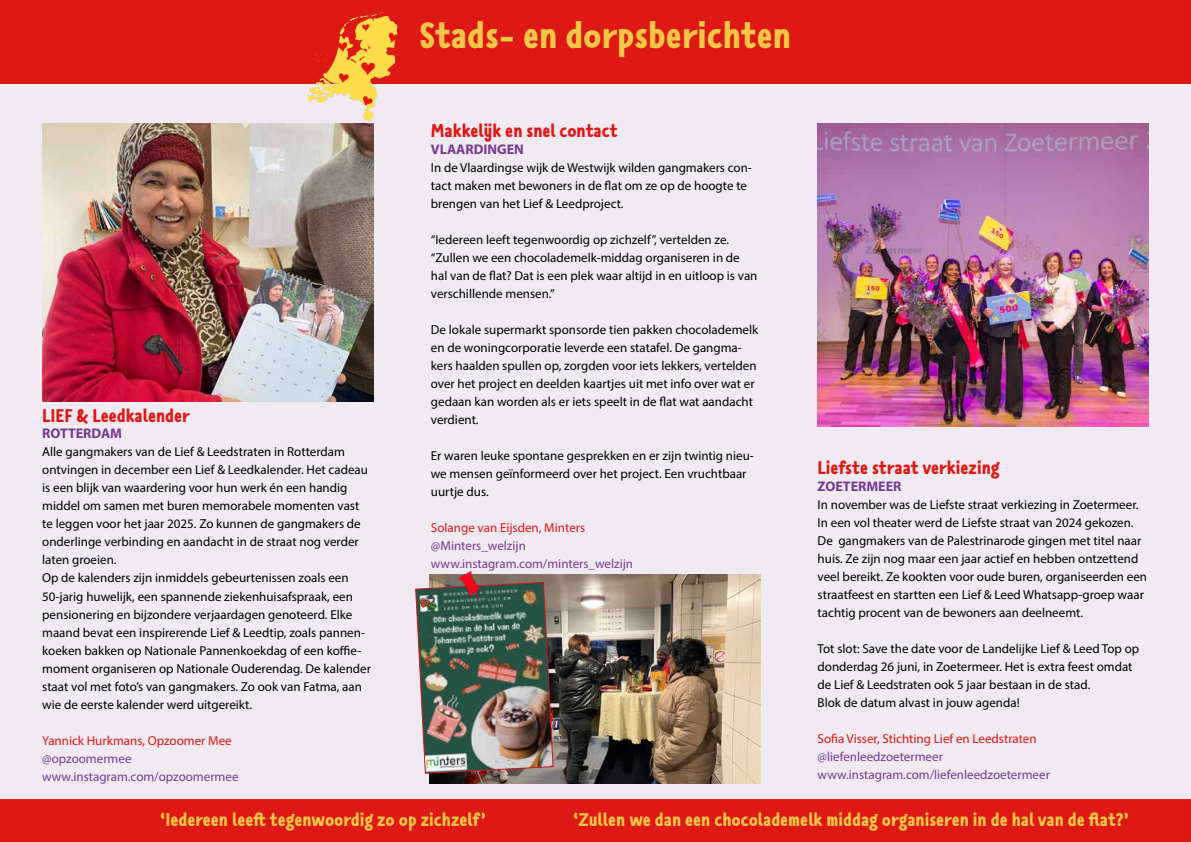
<style>
.page{position:relative;width:1191px;height:842px;background:#fff}
.page>*{position:absolute;margin:0;border:0;box-sizing:border-box;transform-origin:0 0}
.t1{font:900 36px "Tilburgs Ans";color:#f3c746}
.t2{font:900 18px "Tilburgs Ans";color:#f3c746}
.t3{font:900 18px "Tilburgs Ans";color:#de1814}
.t4{font:700 14px "Myriad Pro";color:#743b8f}
.t5{font:13px/18px "Myriad Pro";color:#000}
.t6{font:13px/18px "Myriad Pro";color:#743b8f}
.t7{font:13px "Myriad Pro";color:#dc1818}
</style>
<div class="page">
<div style="left:596px;top:1px;width:595px;height:841px;background:#f1eaf3"></div>
<div style="left:0;top:84px;width:595px;height:715px;background:#f1eaf3"></div>
<div style="left:0;top:0;width:1190px;height:83px;background:#de1814"></div>
<div style="left:0;top:799px;width:1191px;height:43px;background:#de1814"></div>
<img style="left:430px;top:575px;width:330px;height:208px">
<img style="left:43px;top:123px;width:330px;height:278px">
<img style="left:415px;top:581px;width:139px;height:193px">
<img style="left:817px;top:124px;width:331px;height:303px">
<img style="left:287px;top:12px;width:131px;height:119px">
<img style="left:453px;top:570px;width:36px;height:34px">
<h2 class="t3" style="left:42px;top:402px;width:149px">LIEF &amp; Leedkalender</h2>
<p class="t4" style="left:42px;top:425px;width:81px">ROTTERDAM</p>
<p class="t5" style="left:42px;top:443px;width:330px">Alle gangmakers van de Lief &amp; Leedstraten in Rotterdam ontvingen in december een Lief &amp; Leedkalender. Het cadeau is een blijk van waardering voor hun werk én een handig middel om samen met buren memorabele momenten vast te leggen voor het jaar 2025. Zo kunnen de gangmakers de onderlinge verbinding en aandacht in de straat nog verder laten groeien.<br>Op de kalenders zijn inmiddels gebeurtenissen zoals een 50-jarig huwelijk, een spannende ziekenhuisafspraak, een pensionering en bijzondere verjaardagen genoteerd. Elke maand bevat een inspirerende Lief &amp; Leedtip, zoals pannen&shy;koeken bakken op Nationale Pannenkoekdag of een koffie&shy;moment organiseren op Nationale Ouderendag. De kalender staat vol met foto’s van gangmakers. Zo ook van Fatma, aan wie de eerste kalender werd uitgereikt.</p>
<p class="t7" style="left:42px;top:732px;width:191px">Yannick Hurkmans, Opzoomer Mee</p>
<p class="t6" style="left:42px;top:749px;width:198px">@opzoomermee www.instagram.com/opzoomermee</p>
<h1 class="t1" style="left:419px;top:9px;width:373px">Stads- en dorpsberichten</h1>
<h2 class="t3" style="left:431px;top:117px;width:188px">Makkelijk en snel contact</h2>
<p class="t4" style="left:431px;top:140px;width:94px">VLAARDINGEN</p>
<p class="t5" style="left:431px;top:158px;width:322px">In de Vlaardingse wijk de Westwijk wilden gangmakers con&shy;tact maken met bewoners in de flat om ze op de hoogte te brengen van het Lief &amp; Leedproject.</p>
<p class="t5" style="left:431px;top:230px;width:328px">“Iedereen leeft tegenwoordig op zichzelf”, vertelden ze. “Zullen we een chocolademelk-middag organiseren in de hal van de flat? Dat is een plek waar altijd in en uitloop is van verschillende mensen.”</p>
<p class="t5" style="left:431px;top:320px;width:329px">De lokale supermarkt sponsorde tien pakken chocolademelk en de woningcorporatie leverde een statafel. De gangma&shy;kers haalden spullen op, zorgden voor iets lekkers, vertelden over het project en deelden kaartjes uit met info over wat er gedaan kan worden als er iets speelt in de flat wat aandacht verdient.</p>
<p class="t5" style="left:431px;top:446px;width:324px">Er waren leuke spontane gesprekken en er zijn twintig nieu&shy;we mensen geïnformeerd over het project. Een vruchtbaar uurtje dus.</p>
<p class="t7" style="left:431px;top:519px;width:156px">Solange van Eijsden, Minters</p>
<p class="t6" style="left:431px;top:536px;width:204px">@Minters_welzijn www.instagram.com/minters_welzijn</p>
<h2 class="t3" style="left:817px;top:455px;width:183px">Liefste straat verkiezing</h2>
<p class="t4" style="left:817px;top:477px;width:85px">ZOETERMEER</p>
<p class="t5" style="left:817px;top:496px;width:331px">In november was de Liefste straat verkiezing in Zoetermeer.<br>In een vol theater werd de Liefste straat van 2024 gekozen.<br>De gangmakers van de Palestrinarode gingen met titel naar huis. Ze zijn nog maar een jaar actief en hebben ontzettend veel bereikt. Ze kookten voor oude buren, organiseerden een straatfeest en startten een Lief &amp; Leed Whatsapp-groep waar tachtig procent van de bewoners aan deelneemt.</p>
<p class="t5" style="left:817px;top:640px;width:323px">Tot slot: Save the date voor de Landelijke Lief &amp; Leed Top op donderdag 26 juni, in Zoetermeer. Het is extra feest omdat de Lief &amp; Leedstraten ook 5 jaar bestaan in de stad.<br>Blok de datum alvast in jouw agenda!</p>
<p class="t7" style="left:817px;top:731px;width:221px">Sofia Visser, Stichting Lief en Leedstraten</p>
<p class="t6" style="left:817px;top:748px;width:234px">@liefenleedzoetermeer www.instagram.com/liefenleedzoetermeer</p>
<h2 class="t2" style="left:160px;top:806px;width:327px">‘Iedereen leeft tegenwoordig zo op zichzelf’</h2>
<h2 class="t2" style="left:573px;top:806px;width:556px">‘Zullen we dan een chocolademelk middag organiseren in de hal van de flat?’</h2>
</div>
